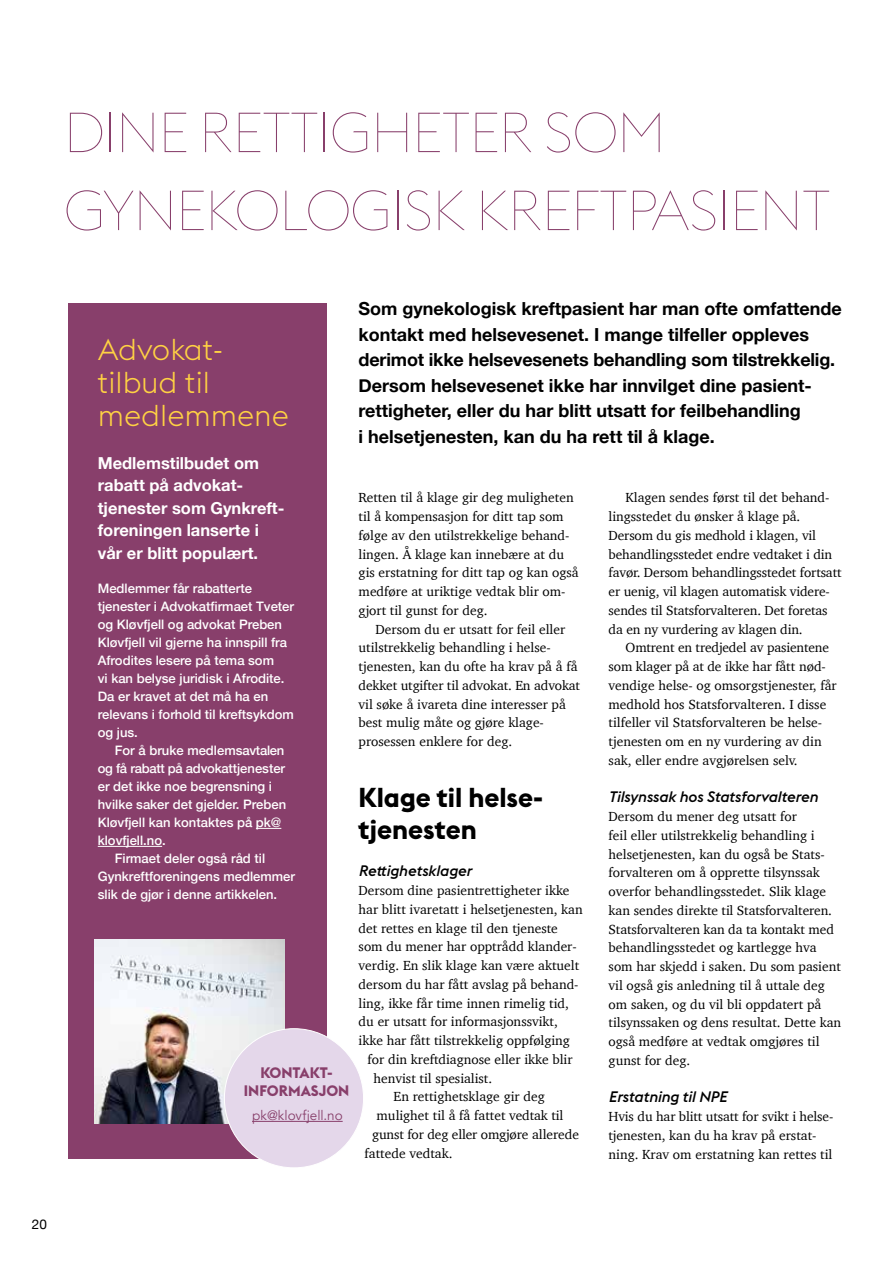
<style>
.page{position:relative;width:893px;height:1263px;background:#fff}
.page>*{position:absolute;margin:0;border:0;box-sizing:border-box;transform-origin:0 0}
.t1{font:200 55.5px/78px "Euclid Flex";color:#883f6b}
.t2{font:300 29.7px/33px "Euclid Flex";color:#ffd243}
.t3{font:700 27px/31.5px "Euclid Flex";color:#000}
.t4{font:700 18px/25.5px "Helvetica Neue";color:#000}
.t5{font:700 16.5px/22.5px "Helvetica Neue";color:#fff}
.t6{font:italic 500 15px "Euclid Flex";color:#000}
.t7{font:700 15px/18px "Euclid Flex";color:#883f6b;text-align:center}
.t8{font:13.5px/18.8px "Charter";color:#000}
.t9{font:13.5px "Avenir";color:#883f6b}
.t10{font:13.5px "Helvetica Neue";color:#000}
.t11{font:500 13.05px/18px "Helvetica Neue";color:#fff}
.t12{font:500 13.05px "Helvetica Neue";letter-spacing:-.02em;color:#fff}
</style>
<div class="page">
<div style="left:68px;top:304px;width:258px;height:855px;background:#883f6b"></div>
<svg style="left:256px;top:828px;width:25px;height:1px"></svg>
<hr style="left:98px;top:846px;width:64px;height:1px;background:#fff">
<img style="left:95px;top:940px;width:190px;height:184px">
<div style="left:224px;top:1029px;width:140px;height:139px;background:#e4d7ea;border-radius:50%"></div>
<hr style="left:252px;top:1121px;width:91px;height:1px;background:#883f6b">
<h1 class="t1" style="left:64px;top:94px;width:767px">DINE RETTIGHETER SOM<br>GYNEKOLOGISK KREFTPASIENT</h1>
<p class="t10" style="left:32px;top:1214px;width:17px">20</p>
<h2 class="t2" style="left:98px;top:333px;width:193px">Advokat&shy;tilbud til medlemmene</h2>
<p class="t5" style="left:98px;top:452px;width:188px">Medlemstilbudet om rabatt på advokat&shy;tjenester som Gynkreft&shy;foreningen lanserte i vår er blitt populært.</p>
<p class="t11" style="left:98px;top:579px;width:198px">Medlemmer får rabatterte tjenester i Advokatfirmaet Tveter og Kløvfjell og advokat Preben<br>Kløvfjell vil gjerne ha innspill fra<br>Afrodites lesere på tema som<br>vi kan belyse juridisk i Afrodite.<br>Da er kravet at det må ha en relevans i forhold til kreftsykdom og jus.</p>
<p class="t11" style="left:115px;top:741px;width:171px">For å bruke medlemsavtalen</p>
<p class="t12" style="left:98px;top:758px;width:189px">og få rabatt på advokattjenester</p>
<p class="t11" style="left:98px;top:777px;width:176px">er det ikke noe begrensning i</p>
<p class="t11" style="left:98px;top:795px;width:190px">hvilke saker det gjelder. Preben</p>
<p class="t11" style="left:98px;top:813px;width:185px">Kløvfjell kan kontaktes på pk@</p>
<p class="t11" style="left:98px;top:831px;width:69px">klovfjell.no.</p>
<p class="t11" style="left:115px;top:849px;width:152px">Firmaet deler også råd til</p>
<p class="t11" style="left:98px;top:867px;width:199px">Gynkreftforeningens medlemmer</p>
<p class="t11" style="left:98px;top:885px;width:181px">slik de gjør i denne artikkelen.</p>
<p class="t7" style="left:244px;top:1064px;width:107px">KONTAKT-<br>INFORMASJON</p>
<p class="t9" style="left:252px;top:1108px;width:92px">pk@klovfjell.no</p>
<p class="t4" style="left:359px;top:296px;width:485px">Som gynekologisk kreftpasient har man ofte omfattende kontakt med helsevesenet. I mange tilfeller oppleves derimot ikke helsevesenets behandling som tilstrekkelig.<br>Dersom helsevesenet ikke har innvilget dine pasient&shy;rettigheter, eller du har blitt utsatt for feilbehandling<br>i helsetjenesten, kan du ha rett til å klage.</p>
<p class="t8" style="left:359px;top:488px;width:222px">Retten til å klage gir deg muligheten til å kompensasjon for ditt tap som følge av den utilstrekkelige behand&shy;lingen. Å klage kan innebære at du gis erstatning for ditt tap og kan også medføre at uriktige vedtak blir om&shy;gjort til gunst for deg.</p>
<p class="t8" style="left:359px;top:619px;width:223px;text-indent:17px">Dersom du er utsatt for feil eller utilstrekkelig behandling i helse&shy;tjenesten, kan du ofte ha krav på å få dekket utgifter til advokat. En advokat vil søke å ivareta dine interesser på best mulig måte og gjøre klage&shy;prosessen enklere for deg.</p>
<h3 class="t3" style="left:359px;top:782px;width:186px">Klage til helse&shy;tjenesten</h3>
<p class="t6" style="left:359px;top:862px;width:115px">Rettighetsklager</p>
<p class="t8" style="left:359px;top:881px;width:212px">Dersom dine pasientrettigheter ikke</p>
<p class="t8" style="left:359px;top:899px;width:226px">har blitt ivaretatt i helsetjenesten, kan</p>
<p class="t8" style="left:359px;top:918px;width:201px">det rettes en klage til den tjeneste</p>
<p class="t8" style="left:359px;top:937px;width:220px">som du mener har opptrådd klander-</p>
<p class="t8" style="left:359px;top:956px;width:222px">verdig. En slik klage kan være aktuelt</p>
<p class="t8" style="left:359px;top:974px;width:221px">dersom du har fått avslag på behand-</p>
<p class="t8" style="left:359px;top:993px;width:212px">ling, ikke får time innen rimelig tid,</p>
<p class="t8" style="left:359px;top:1012px;width:201px">du er utsatt for informasjonssvikt,</p>
<p class="t8" style="left:359px;top:1031px;width:213px">ikke har fått tilstrekkelig oppfølging</p>
<p class="t8" style="left:368px;top:1050px;width:206px">for din kreftdiagnose eller ikke blir</p>
<p class="t8" style="left:374px;top:1068px;width:120px">henvist til spesialist.</p>
<p class="t8" style="left:394px;top:1087px;width:153px">En rettighetsklage gir deg</p>
<p class="t8" style="left:377px;top:1106px;width:188px">mulighet til å få fattet vedtak til</p>
<p class="t8" style="left:372px;top:1125px;width:209px">gunst for deg eller omgjøre allerede</p>
<p class="t8" style="left:365px;top:1143px;width:89px">fattede vedtak.</p>
<p class="t8" style="left:609px;top:488px;width:234px;text-indent:17px">Klagen sendes først til det behand&shy;lingsstedet du ønsker å klage på.<br>Dersom du gis medhold i klagen, vil behandlingsstedet endre vedtaket i din favør. Dersom behandlingsstedet fortsatt er uenig, vil klagen automatisk videre&shy;sendes til Statsforvalteren. Det foretas da en ny vurdering av klagen din.</p>
<p class="t8" style="left:609px;top:638px;width:230px;text-indent:17px">Omtrent en tredjedel av pasientene som klager på at de ikke har fått nød&shy;vendige helse- og omsorgstjenester, får medhold hos Statsforvalteren. I disse tilfeller vil Statsforvalteren be helse&shy;tjenesten om en ny vurdering av din sak, eller endre avgjørelsen selv.</p>
<p class="t6" style="left:609px;top:788px;width:211px">Tilsynssak hos Statsforvalteren</p>
<p class="t8" style="left:609px;top:807px;width:234px">Dersom du mener deg utsatt for<br>feil eller utilstrekkelig behandling i helsetjenesten, kan du også be Stats&shy;forvalteren om å opprette tilsynssak overfor behandlingsstedet. Slik klage kan sendes direkte til Statsforvalteren.<br>Statsforvalteren kan da ta kontakt med behandlingsstedet og kartlegge hva som har skjedd i saken. Du som pasient vil også gis anledning til å uttale deg om saken, og du vil bli oppdatert på tilsynssaken og dens resultat. Dette kan også medføre at vedtak omgjøres til gunst for deg.</p>
<p class="t6" style="left:609px;top:1088px;width:120px">Erstatning til NPE</p>
<p class="t8" style="left:609px;top:1107px;width:226px">Hvis du har blitt utsatt for svikt i helse&shy;tjenesten, kan du ha krav på erstat&shy;ning. Krav om erstatning kan rettes til</p>
</div>
